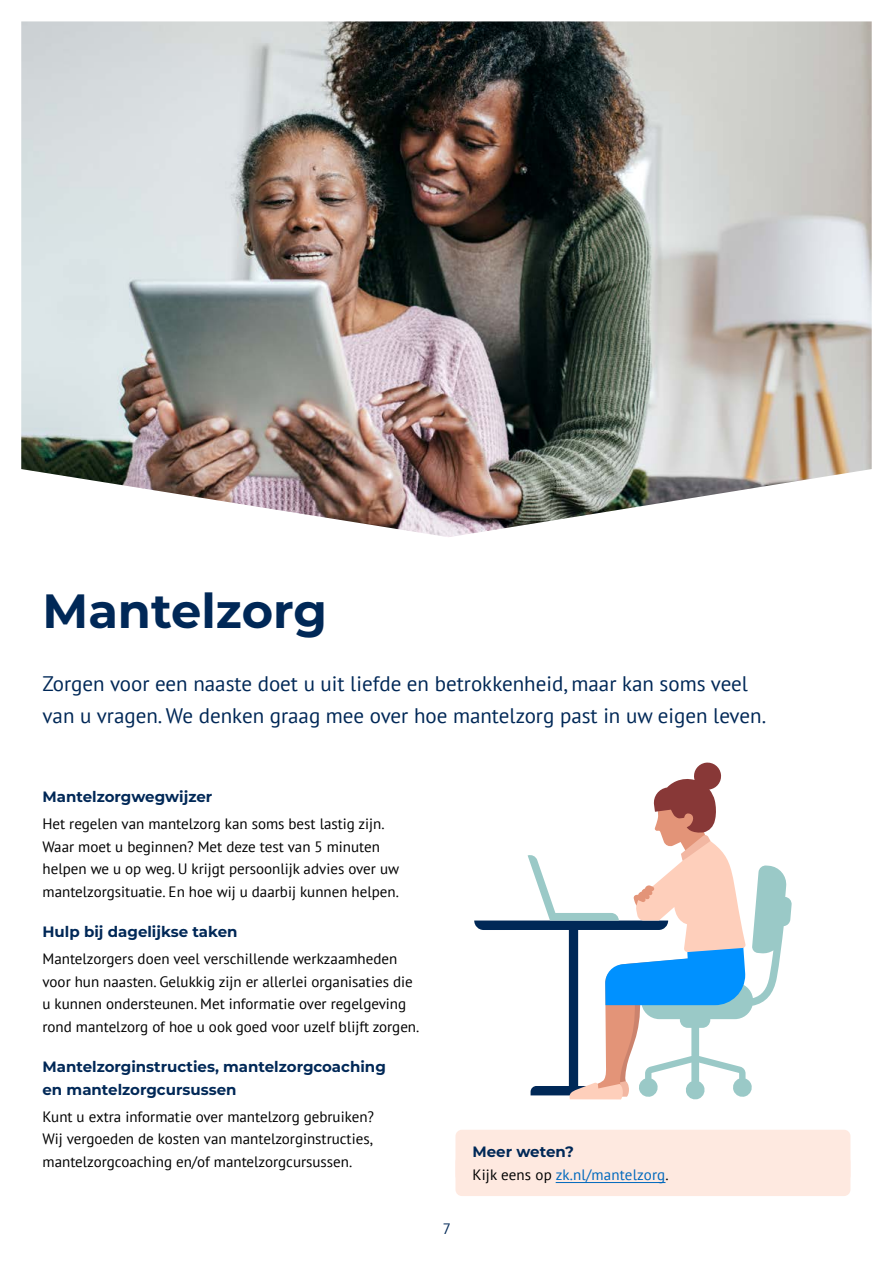
<style>
.page{position:relative;width:893px;height:1263px;background:#fff}
.page>*{position:absolute;margin:0;border:0;box-sizing:border-box;transform-origin:0 0}
.Kop_titel{font:700 48px "Montserrat";color:#002857}
.Intro{font:21px/31.5px "PT Sans";color:#002857}
.Brood{font:15px/22.5px "PT Sans";color:#000}
.Alinea_kop{font:700 15px/22.5px "Montserrat";color:#002857}
.Brood_roze{font:15px "PT Sans";letter-spacing:.01em;color:#0068bd}
.Alinea_kop_roze{font:700 15px "Montserrat";color:#002857}
.Paginanummer{font:15px "PT Sans";color:#002857}
.s1{color:#000}
</style>
<div class="page">
<div style="left:455px;top:1130px;width:395px;height:52px;background:#fee9e0;border-radius:6px"></div>
<div style="left:455px;top:1155px;width:395px;height:41px;background:#fee9e0;border-radius:6px"></div>
<hr style="left:556px;top:1182px;width:109px;height:1px;background:#0068bd">
<svg style="left:474px;top:762px;width:318px;height:338px"></svg>
<img style="left:21px;top:21px;width:851px;height:516px">
<h2 class="Kop_titel" style="left:43px;top:576px;width:286px">Mantelzorg</h2>
<p class="Intro" style="left:43px;top:667px;width:725px">Zorgen voor een naaste doet u uit liefde en betrokkenheid, maar kan soms veel van u vragen. We denken graag mee over hoe mantelzorg past in uw eigen leven.</p>
<h3 class="Alinea_kop" style="left:43px;top:785px;width:171px">Mantelzorgwegwijzer</h3>
<p class="Brood" style="left:43px;top:812px;width:358px">Het regelen van mantelzorg kan soms best lastig zijn.<br>Waar moet u beginnen? Met deze test van 5 minuten helpen we u op weg. U krijgt persoonlijk advies over uw mantelzorgsituatie. En hoe wij u daarbij kunnen helpen.</p>
<h3 class="Alinea_kop" style="left:43px;top:920px;width:197px">Hulp bij dagelijkse taken</h3>
<p class="Brood" style="left:43px;top:947px;width:378px">Mantelzorgers doen veel verschillende werkzaamheden voor hun naasten. Gelukkig zijn er allerlei organisaties die u kunnen ondersteunen. Met informatie over regelgeving rond mantelzorg of hoe u ook goed voor uzelf blijft zorgen.</p>
<h3 class="Alinea_kop" style="left:43px;top:1055px;width:345px">Mantelzorginstructies, mantelzorgcoaching en mantelzorgcursussen</h3>
<p class="Brood" style="left:43px;top:1105px;width:333px;text-align:justify">Kunt u extra informatie over mantelzorg gebruiken?<br>Wij vergoeden de kosten van mantelzorginstructies, mantelzorgcoaching en/of mantelzorgcursussen.</p>
<p class="Paginanummer" style="left:443px;top:1219px;width:10px">7</p>
<p class="Alinea_kop_roze" style="left:472px;top:1141px;width:103px">Meer weten?</p>
<p class="Brood_roze" style="left:472px;top:1164px;width:198px"><span class="s1">Kijk eens op</span> zk.nl/mantelzorg<span class="s1">.</span></p>
</div>
